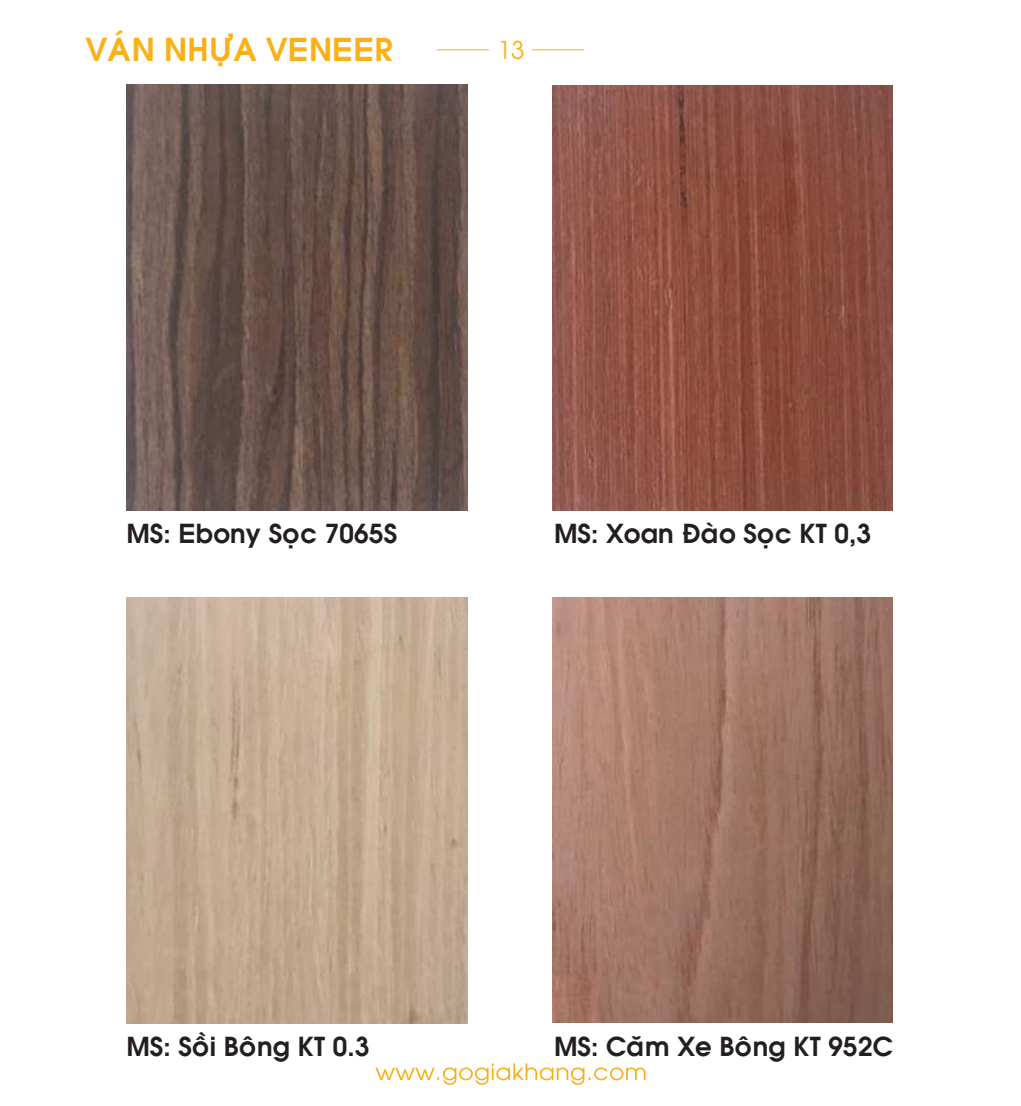
<style>
.page{position:relative;width:1021px;height:1106px;background:#fff}
.page>*{position:absolute;margin:0;border:0;box-sizing:border-box;transform-origin:0 0}
.t1{font:31.35px "HP Avo,Bold";color:#fab019}
.t2{font:25.95px "HP Avo,Bold";color:#231f20}
.t3{font:24.6px "HP Avo";color:#fab019}
</style>
<div class="page">
<hr style="left:437px;top:49px;width:52px;height:1px;background:#fab019">
<hr style="left:532px;top:49px;width:52px;height:1px;background:#fab019">
<svg style="left:375px;top:1063px;width:270px;height:21px"></svg>
<img style="left:127px;top:597px;width:340px;height:426px">
<img style="left:552px;top:597px;width:340px;height:426px">
<img style="left:552px;top:85px;width:340px;height:425px">
<img style="left:127px;top:85px;width:340px;height:425px">
<p class="t1" style="left:85px;top:22px;width:309px">VAÙN NHÖÏA VENEER</p>
<p class="t3" style="left:497px;top:30px;width:29px">13</p>
<p class="t2" style="left:126px;top:510px;width:272px">MS: Ebony Soïc 7065S</p>
<p class="t2" style="left:554px;top:510px;width:319px">MS: Xoan Ñaøo Soïc KT 0,3</p>
<p class="t2" style="left:126px;top:1023px;width:245px">MS: Soài Boâng KT 0.3</p>
<p class="t2" style="left:554px;top:1023px;width:341px">MS: Caêm Xe Boâng KT 952C</p>
</div>
